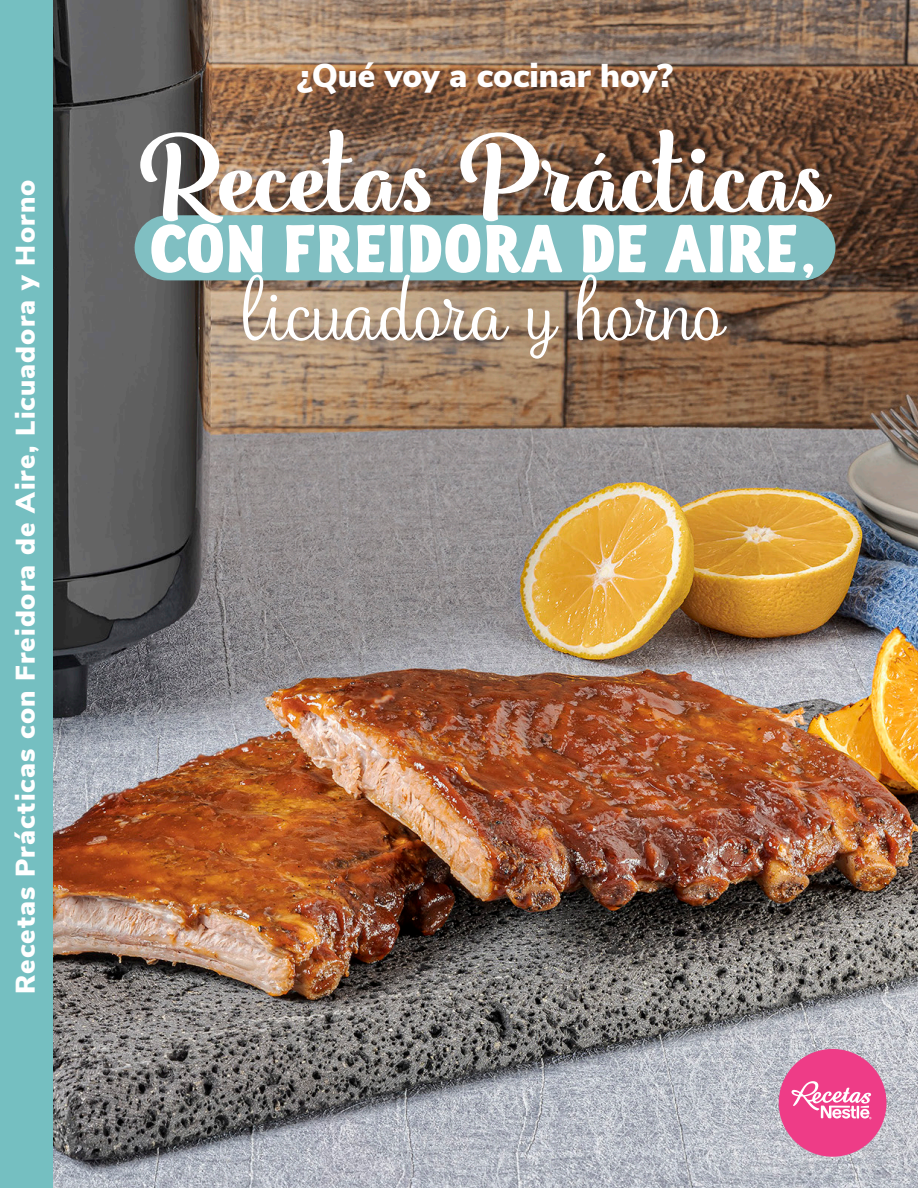
<style>
.page{position:relative;width:918px;height:1188px;background:#fff}
.page>*{position:absolute;margin:0;border:0;box-sizing:border-box;transform-origin:0 0}
.t1{font:90.3px "Photo Wall";color:#fff;scale:1.07 1}
.t2{font:67.95px "Photo Wall Poster Sans";color:#fff;scale:1.1 1}
.t3{font:900 33px "Nunito Sans";color:#fff}
.t4{font:900 27px "Nunito Sans";letter-spacing:.04em;color:#fff}
</style>
<div class="page">
<img style="left:52px;top:0;width:866px;height:1188px">
<div style="left:0;top:0;width:52px;height:1188px;background:#75bfc1"></div>
<div style="left:779px;top:1049px;width:107px;height:108px;background:#ee3c87;border-radius:50%"></div>
<svg style="left:792px;top:1081px;width:80px;height:38px"></svg>
<div style="left:135px;top:215px;width:700px;height:65px;background:#80bfc2;border-radius:33px"></div>
<svg style="left:140px;top:129px;width:290px;height:94px"></svg>
<svg style="left:460px;top:129px;width:372px;height:92px"></svg>
<p class="t4" style="left:6px;top:994px;width:816px;rotate:-90deg">Recetas Prácticas con Freidora de Aire, Licuadora y Horno</p>
<p class="t3" style="left:297px;top:52px;width:377px">¿Qué voy a cocinar hoy?</p>
<h2 class="t2" style="left:150px;top:204px;width:610px">CON FREIDORA DE AIRE,</h2>
<h1 class="t1" style="left:243px;top:257px;width:450px">licuadora y horno</h1>
</div>
